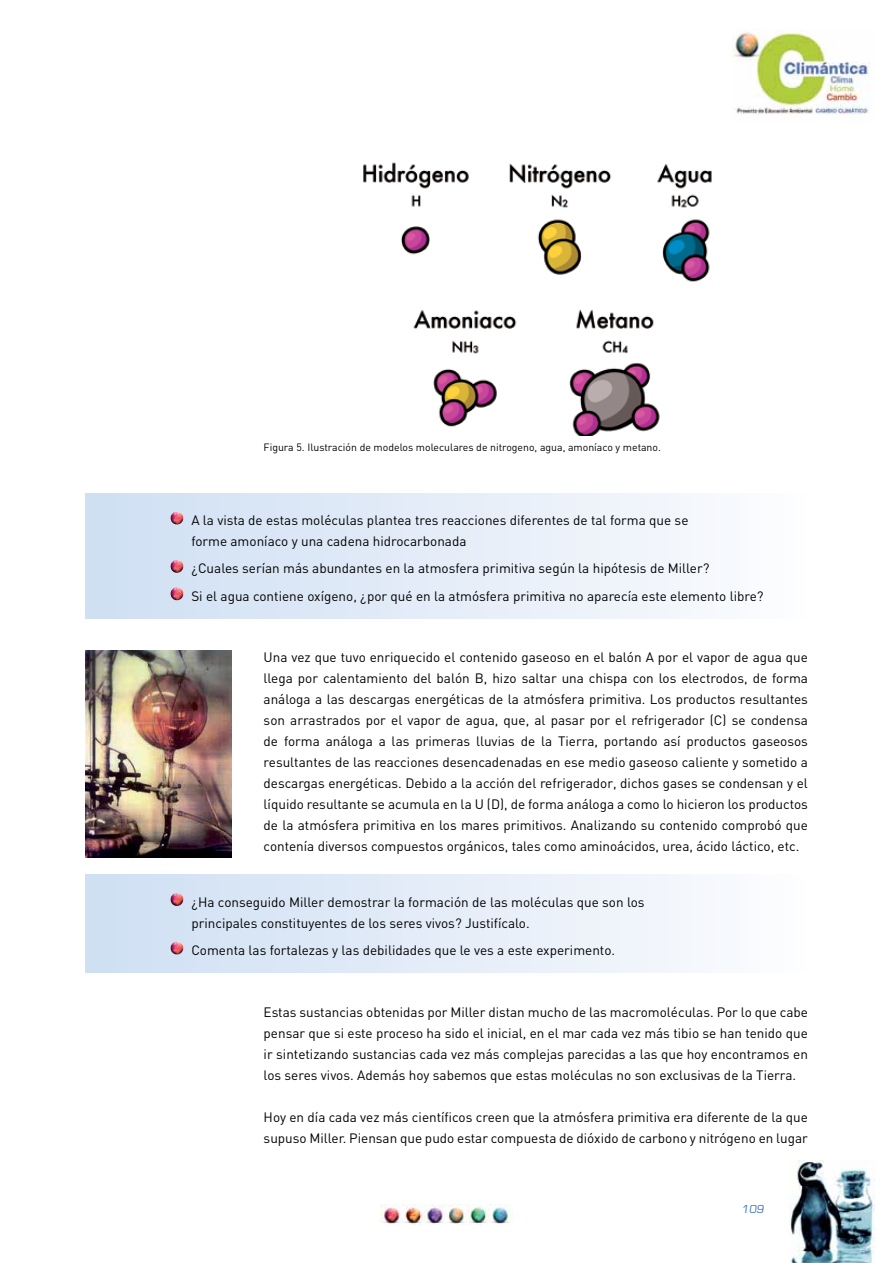
<style>
.page{position:relative;width:893px;height:1263px;background:#fff}
.page>*{position:absolute;margin:0;border:0;box-sizing:border-box;transform-origin:0 0}
.t1{font:13.5px/21px "DIN";color:#000}
.t2{font:12px "Eurostile";color:#3b73b9}
.t3{font:10.5px "DIN";color:#000}
</style>
<div class="page">
<img style="left:380px;top:1204px;width:133px;height:21px">
<img style="left:733px;top:29px;width:136px;height:85px">
<img style="left:790px;top:1161px;width:84px;height:102px">
<img style="left:363px;top:162px;width:349px;height:273px">
<div style="left:85px;top:493px;width:723px;height:125px;background:linear-gradient(to right,#cedff3,#fcfcfe)"></div>
<svg style="left:171px;top:511px;width:13px;height:13px"></svg>
<svg style="left:171px;top:560px;width:13px;height:13px"></svg>
<svg style="left:171px;top:587px;width:13px;height:13px"></svg>
<div style="left:85px;top:874px;width:723px;height:99px;background:linear-gradient(to right,#cedff3,#fcfcfe)"></div>
<svg style="left:171px;top:893px;width:13px;height:13px"></svg>
<svg style="left:171px;top:941px;width:13px;height:13px"></svg>
<img style="left:85px;top:650px;width:147px;height:207px">
<p class="t3" style="left:264px;top:440px;width:399px">Figura 5. Ilustración de modelos moleculares de nitrogeno, agua, amoníaco y metano.</p>
<p class="t1" style="left:191px;top:509px;width:499px">A la vista de estas moléculas plantea tres reacciones diferentes de tal forma que se forme amoníaco y una cadena hidrocarbonada</p>
<p class="t1" style="left:191px;top:554px;width:574px;line-height:27.5px">¿Cuales serían más abundantes en la atmosfera primitiva según la hipótesis de Miller?<br>Si el agua contiene oxígeno, ¿por qué en la atmósfera primitiva no aparecía este elemento libre?</p>
<p class="t1" style="left:264px;top:646px;width:546px;text-align:justify">Una vez que tuvo enriquecido el contenido gaseoso en el balón A por el vapor de agua que llega por calentamiento del balón B, hizo saltar una chispa con los electrodos, de forma análoga a las descargas energéticas de la atmósfera primitiva. Los productos resultantes son arrastrados por el vapor de agua, que, al pasar por el refrigerador (C) se condensa de forma análoga a las primeras lluvias de la Tierra, portando así productos gaseosos resultantes de las reacciones desencadenadas en ese medio gaseoso caliente y sometido a descargas energéticas. Debido a la acción del refrigerador, dichos gases se condensan y el líquido resultante se acumula en la U (D), de forma análoga a como lo hicieron los productos de la atmósfera primitiva en los mares primitivos. Analizando su contenido comprobó que contenía diversos compuestos orgánicos, tales como aminoácidos, urea, ácido láctico, etc.</p>
<p class="t1" style="left:191px;top:891px;width:455px">¿Ha conseguido Miller demostrar la formación de las moléculas que son los principales constituyentes de los seres vivos? Justifícalo.</p>
<p class="t1" style="left:191px;top:939px;width:425px">Comenta las fortalezas y las debilidades que le ves a este experimento.</p>
<p class="t1" style="left:264px;top:1001px;width:546px;text-align:justify">Estas sustancias obtenidas por Miller distan mucho de las macromoléculas. Por lo que cabe pensar que si este proceso ha sido el inicial, en el mar cada vez más tibio se han tenido que ir sintetizando sustancias cada vez más complejas parecidas a las que hoy encontramos en los seres vivos. Además hoy sabemos que estas moléculas no son exclusivas de la Tierra.</p>
<p class="t1" style="left:264px;top:1106px;width:546px">Hoy en día cada vez más científicos creen que la atmósfera primitiva era diferente de la que supuso Miller. Piensan que pudo estar compuesta de dióxido de carbono y nitrógeno en lugar</p>
<p class="t2" style="left:742px;top:1202px;width:25px">109</p>
</div>
